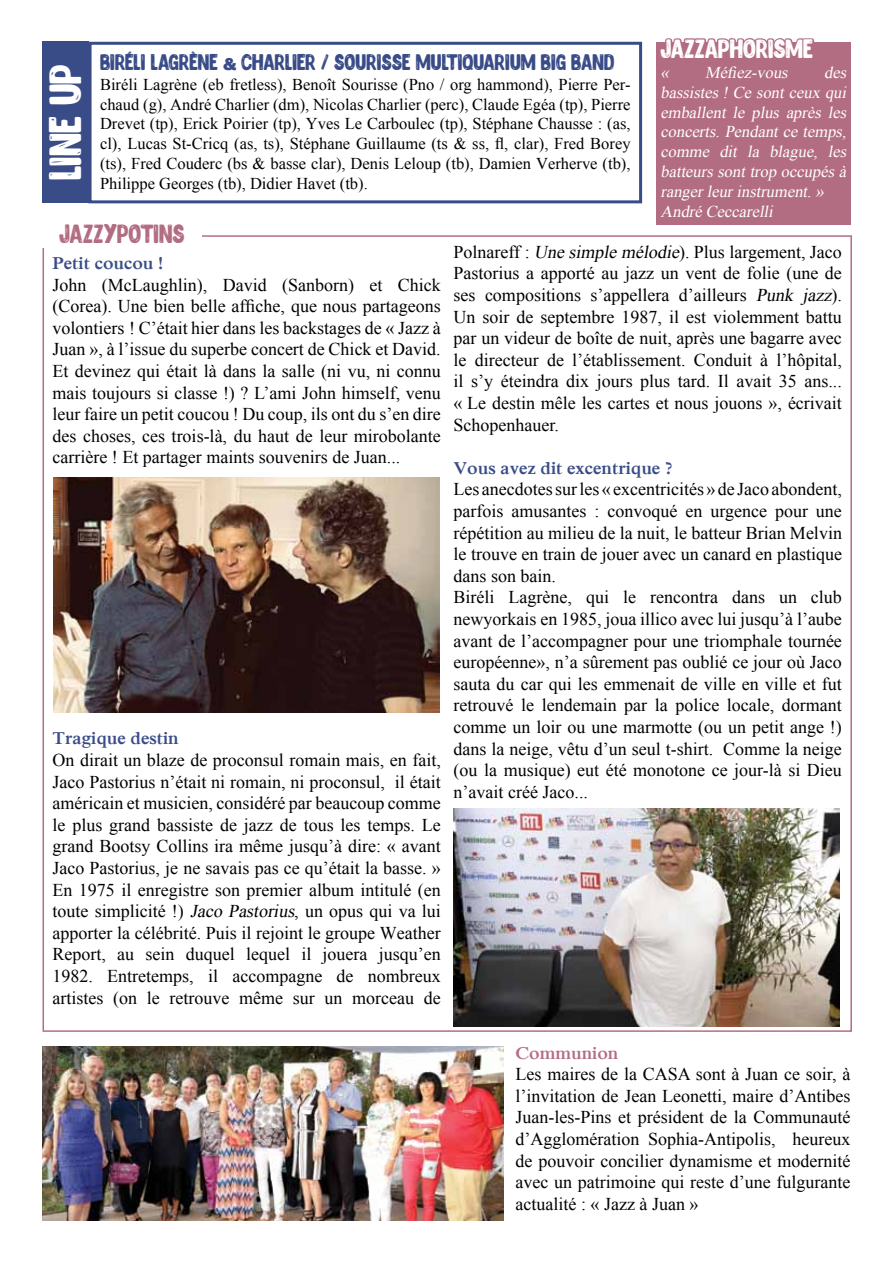
<style>
.page{position:relative;width:893px;height:1263px;background:#fff}
.page>*{position:absolute;margin:0;border:0;box-sizing:border-box;transform-origin:0 0}
.t1{font:36px "BULLES DE CHOCOLATS";color:#fff}
.t2{font:21px "BULLES DE CHOCOLATS";color:#fff}
.t3{font:21px "BULLES DE CHOCOLATS";color:#b36d83}
.t4{font:18px/21.6px "Iskoola Pota";color:#000;text-align:justify}
.t5{font:18px "BULLES DE CHOCOLATS";color:#394c88}
.t6{font:700 18px "Iskoola Pota";color:#394c88}
.t7{font:700 18px "Iskoola Pota";color:#b36d83}
.t8{font:16.5px/19.8px "Iskoola Pota";color:#000;text-align:justify}
.t9{font:italic 16.5px/19.8px "Iskoola Pota";color:#fff}
.s1{font-family:"Franklin Gothic";font-weight:800}
.s2{font-style:italic}
</style>
<div class="page">
<div style="left:89px;top:42px;width:553px;height:161px;border:3px solid #394c88"></div>
<div style="left:43px;top:41px;width:46px;height:162px;background:#394c88"></div>
<div style="left:656px;top:43px;width:194px;height:182px;background:#b36d83"></div>
<svg style="left:656px;top:37px;width:161px;height:6px"></svg>
<img style="left:54px;top:478px;width:385px;height:234px">
<img style="left:454px;top:808px;width:386px;height:218px">
<img style="left:43px;top:1046px;width:460px;height:174px">
<h1 class="t1" style="left:42px;top:180px;width:118px;rotate:-90deg">LINE UP</h1>
<p class="t5" style="left:100px;top:50px;width:516px">BIRÉLI LAGRÈNE <span class="s1">&amp;</span> CHARLIER / SOURISSE MULTIQUARIUM BIG BAND</p>
<p class="t8" style="left:100px;top:74px;width:532px">Biréli Lagrène (eb fretless), Benoît Sourisse (Pno / org hammond), Pierre Per&shy;chaud (g), André Charlier (dm), Nicolas Charlier (perc), Claude Egéa (tp), Pierre Drevet (tp), Erick Poirier (tp), Yves Le Carboulec (tp), Stéphane Chausse : (as, cl), Lucas St-Cricq (as, ts), Stéphane Guillaume (ts &amp; ss, fl, clar), Fred Borey (ts), Fred Couderc (bs &amp; basse clar), Denis Leloup (tb), Damien Verherve (tb), Philippe Georges (tb), Didier Havet (tb).</p>
<p class="t2" style="left:660px;top:36px;width:23px">JAZZA</p>
<p class="t2" style="left:718px;top:36px;width:24px">PHORI</p>
<p class="t2" style="left:774px;top:36px;width:40px">SME</p>
<p class="t9" style="left:660px;top:63px;width:13px">«</p>
<p class="t9" style="left:705px;top:63px;width:87px">Méfiez-vous</p>
<p class="t9" style="left:660px;top:63px;width:190px;text-indent:164px">des bassistes ! Ce sont ceux qui emballent le p lus après les concerts. Pendant ce temp s, comme dit la blague, les batteurs sont trop occup és à rangerleurinstrument.»<br>André Ceccarelli</p>
<p class="t3" style="left:59px;top:220px;width:82px">JAZZYPOTIN</p>
<p class="t3" style="left:172px;top:220px;width:14px">S</p>
<p class="t6" style="left:53px;top:253px;width:112px">Petit coucou !</p>
<p class="t4" style="left:53px;top:274px;width:390px">John (McLaughlin), David (Sanborn) et Chick (Corea). Une bien belle affiche, que nous partageons volontiers ! C’était hier dans les backstages de « Jazz à Juan », à l’issue du superbe concert de Chick et David.<br>Et devinez qui était là dans la salle (ni vu, ni connu mais toujours si classe !) ? L’ami John himself, venu leur faire un petit coucou ! Du coup, ils ont du s’en dire des choses, ces trois-là, du haut de leur mirobolante carrière ! Et partager maints souvenirs de Juan...</p>
<p class="t6" style="left:53px;top:728px;width:128px">Tragique destin</p>
<p class="t4" style="left:53px;top:749px;width:390px">On dirait un blaze de proconsul romain mais, en fait, Jaco Pastorius n’était ni romain, ni proconsul, il était américain et musicien, considéré par beaucoup comme le plus grand bassiste de jazz de tous les temps. Le grand Bootsy Collins ira même jusqu’à dire: « avant Jaco Pastorius, je ne savais pas ce qu’était la basse. » En 1975 il enregistre son premier album intitulé (en toute simplicité !) <span class="s2">Jaco Pastorius</span>, un opus qui va lui apporter la célébrité. Puis il rejoint le groupe Weather Report, au sein duquel lequel il jouera jusqu’en 1982. Entretemps, il accompagne de nombreux artistes (on le retrouve même sur un morceau de</p>
<p class="t4" style="left:454px;top:241px;width:390px">Polnareff : <span class="s2">Une simple mélodie</span>). Plus largement, Jaco Pastorius a apporté au jazz un vent de folie (une de ses compositions s’appellera d’ailleurs <span class="s2">Punk jazz</span>).<br>Un soir de septembre 1987, il est violemment battu par un videur de boîte de nuit, après une bagarre avec le directeur de l’établissement. Conduit à l’hôpital, il s’y éteindra dix jours plus tard. Il avait 35 ans... « Le destin mêle les cartes et nous jouons », écrivait Schopenhauer.</p>
<p class="t6" style="left:454px;top:458px;width:220px">Vous avez dit excentrique ?</p>
<p class="t4" style="left:454px;top:479px;width:390px;text-align:left">Les anecdotes sur les « excentricités » de Jaco abondent, parfois amusantes : convoqué en urgence pour une répétition au milieu de la nuit, le batteur Brian Melvin le trouve en train de jouer avec un canard en plastique dans son bain.<br>Biréli Lagrène, qui le rencontra dans un club newyorkais en 1985, joua illico avec lui jusqu’à l’aube avant de l’accompagner pour une triomphale tournée européenne», n’a sûrement pas oublié ce jour où Jaco sauta du car qui les emmenait de ville en ville et fut retrouvé le lendemain par la police locale, dormant comme un loir ou une marmotte (ou un petit ange !) dans la neige, vêtu d’un seul t-shirt. Comme la neige (ou la musique) eut été monotone ce jour-là si Dieu n’avait créé Jaco...</p>
<p class="t7" style="left:516px;top:1042px;width:104px">Communion</p>
<p class="t4" style="left:516px;top:1063px;width:336px">Les maires de la CASA sont à Juan ce soir, à l’invitation de Jean Leonetti, maire d’Antibes Juan-les-Pins et président de la Communauté d’Agglomération Sophia-Antipolis, heureux de pouvoir concilier dynamisme et modernité avec un patrimoine qui reste d’une fulgurante actualité : « Jazz à Juan »</p>
</div>
